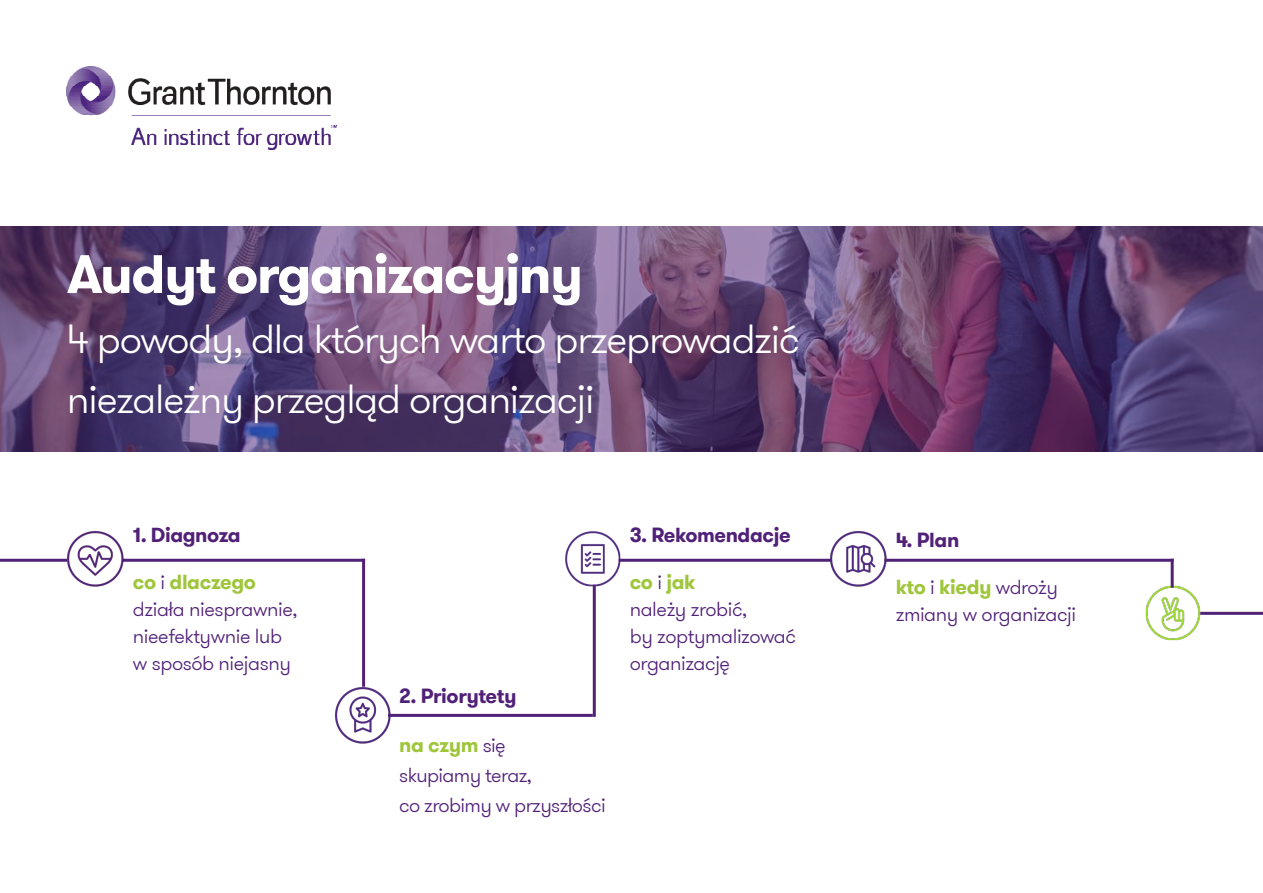
<style>
.page{position:relative;width:1263px;height:893px;background:#fff}
.page>*{position:absolute;margin:0;border:0;box-sizing:border-box;transform-origin:0 0}
.t1{font:700 54px "GT Walsheim Pro";letter-spacing:-.03em;color:#fff}
.t2{font:300 40.5px/60px "GT Walsheim Pro";letter-spacing:-.03em;color:#fff}
.t3{font:300 20.25px/27px "GT Walsheim Pro";letter-spacing:-.02em;color:#512178}
.t4{font:700 20.25px "GT Walsheim Pro";letter-spacing:-.02em;color:#512178}
.s1{font-weight:700;color:#9fc63b}
</style>
<div class="page">
<svg style="left:0;top:226px;width:1263px;height:225px;background:#604573"></svg>
<hr style="left:1198px;top:612px;width:65px;height:3px;background:#512178">
<img style="left:67px;top:67px;width:269px;height:82px">
<hr style="left:122px;top:559px;width:243px;height:3px;background:#512178">
<img style="left:67px;top:531px;width:57px;height:56px">
<hr style="left:0;top:559px;width:67px;height:3px;background:#512178">
<hr style="left:362px;top:559px;width:3px;height:128px;background:#512178">
<img style="left:565px;top:531px;width:56px;height:57px">
<img style="left:335px;top:687px;width:57px;height:57px">
<hr style="left:388px;top:714px;width:205px;height:3px;background:#512178">
<hr style="left:593px;top:585px;width:3px;height:132px;background:#512178">
<hr style="left:619px;top:559px;width:212px;height:3px;background:#512178">
<img style="left:830px;top:531px;width:57px;height:56px">
<hr style="left:884px;top:559px;width:290px;height:3px;background:#512178">
<img style="left:1145px;top:585px;width:56px;height:56px">
<hr style="left:1171px;top:559px;width:3px;height:29px;background:#512178">
<h1 class="t1" style="left:67px;top:239px;width:517px">Audyt organizacyjny</h1>
<h2 class="t2" style="left:67px;top:310px;width:735px">4 powody, dla których warto przeprowadzić niezależny przegląd organizacji</h2>
<p class="t4" style="left:133px;top:522px;width:109px">1. Diagnoza</p>
<p class="t3" style="left:133px;top:569px;width:166px"><span class="s1">co</span> i <span class="s1">dlaczego </span>działa niesprawnie, nieefektywnie lub w sposób niejasny</p>
<p class="t4" style="left:399px;top:682px;width:119px">2. Priorytety</p>
<p class="t3" style="left:399px;top:730px;width:208px;line-height:30px"><span class="s1">na czym</span> się<br>skupiamy teraz,<br>co zrobimy w przyszłości</p>
<p class="t4" style="left:630px;top:522px;width:162px">3. Rekomendacje</p>
<p class="t3" style="left:630px;top:568px;width:168px"><span class="s1">co</span> i <span class="s1">jak<br></span>należy zrobić,<br>by zoptymalizować organizację</p>
<p class="t4" style="left:896px;top:527px;width:65px">4. Plan</p>
<p class="t3" style="left:896px;top:574px;width:182px"><span class="s1">kto</span> i <span class="s1">kiedy</span> wdroży zmiany w organizacji</p>
</div>
